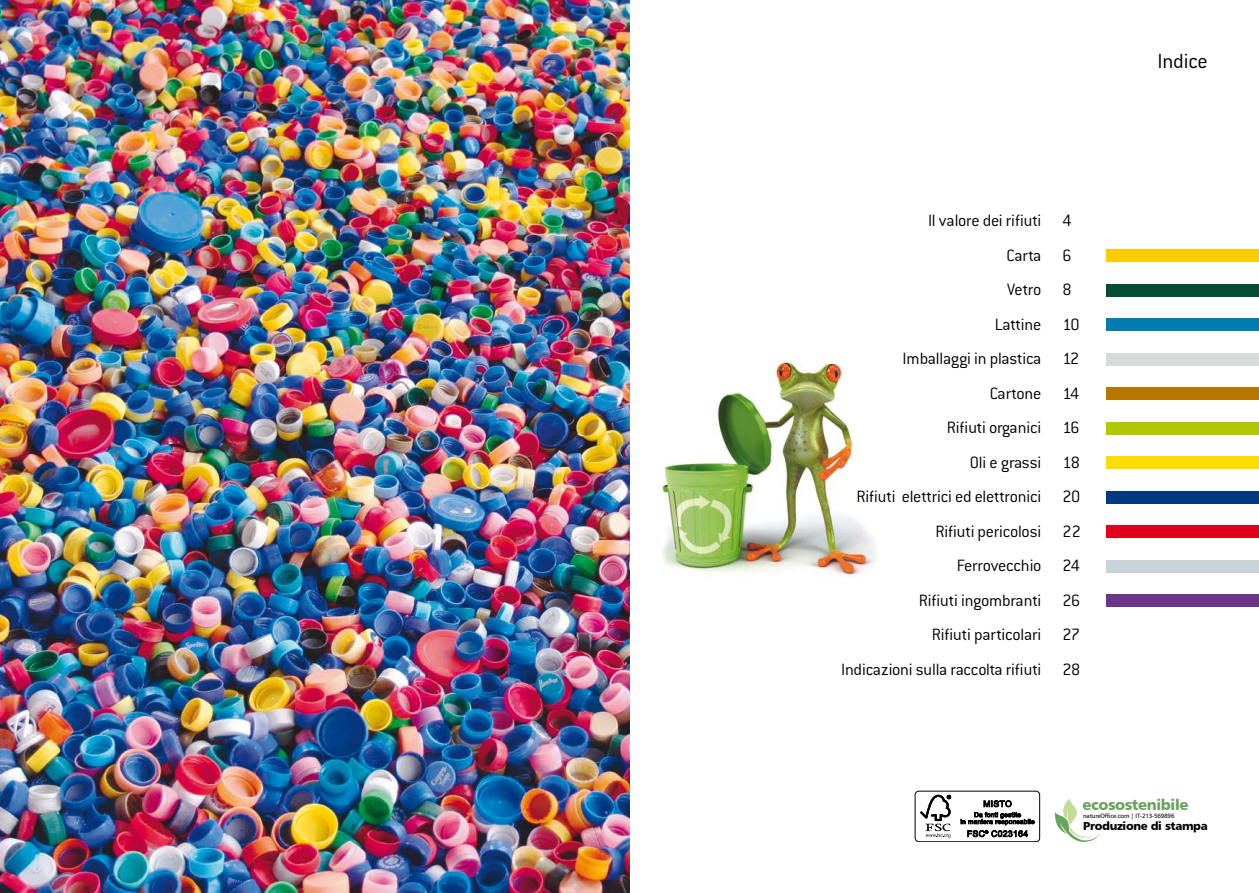
<style>
.page{position:relative;width:1259px;height:893px;background:#fff}
.page>*{position:absolute;margin:0;border:0;box-sizing:border-box;transform-origin:0 0}
.t1{font:300 22.5px "Conduit ITC";letter-spacing:-.01em;color:#000}
.t2{font:300 18px/34.5px "Conduit ITC";letter-spacing:-.015em;color:#000;text-align:right}
.t3{font:300 18px/34.5px "Conduit ITC";letter-spacing:-.06em;color:#000}
.t4{font:15.15px "Humanist 777 BT Black B";letter-spacing:-.025em;color:#6aa35d}
.t5{font:11.55px "Humanist 777 BT Black B";letter-spacing:-.035em;color:#000}
.t6{font:6.15px "Humanist 777 BT Roman B";letter-spacing:-.03em;color:#000}
</style>
<div class="page">
<div style="left:1107px;top:249px;width:152px;height:13px;background:#fecc00"></div>
<div style="left:1107px;top:284px;width:152px;height:13px;background:#004d33"></div>
<div style="left:1107px;top:318px;width:152px;height:13px;background:#007dae"></div>
<div style="left:1107px;top:353px;width:152px;height:13px;background:#d9dadb"></div>
<div style="left:1107px;top:387px;width:152px;height:13px;background:#b67600"></div>
<div style="left:1107px;top:422px;width:152px;height:13px;background:#b1c800"></div>
<div style="left:1107px;top:456px;width:152px;height:13px;background:#fd0"></div>
<div style="left:1107px;top:491px;width:152px;height:13px;background:#003882"></div>
<div style="left:1107px;top:525px;width:152px;height:13px;background:#e2001a"></div>
<div style="left:1107px;top:560px;width:152px;height:13px;background:#c8d3d9"></div>
<div style="left:1107px;top:594px;width:152px;height:13px;background:#6b368a"></div>
<img style="left:0;top:0;width:629px;height:893px">
<div style="left:914px;top:791px;width:126px;height:51px;border:1px solid #000;border-radius:4px"></div>
<svg style="left:920px;top:795px;width:31px;height:43px"></svg>
<svg style="left:960px;top:800px;width:74px;height:37px"></svg>
<svg style="left:1054px;top:798px;width:46px;height:44px"></svg>
<img style="left:661px;top:359px;width:215px;height:216px">
<p class="t1" style="left:1157px;top:49px;width:52px">Indice</p>
<p class="t2" style="left:841px;top:204px;width:202px">Il valore dei rifiuti<br>Carta<br>Vetro<br>Lattine<br>Imballaggi in plastica<br>Cartone<br>Rifiuti organici<br>Oli e grassi<br>Rifiuti elettrici ed elettronici<br>Rifiuti pericolosi<br>Ferrovecchio<br>Rifiuti ingombranti<br>Rifiuti particolari<br>Indicazioni sulla raccolta rifiuti</p>
<p class="t3" style="left:1062px;top:204px;width:20px">4<br>6<br>8<br>10<br>12<br>14<br>16<br>18<br>20<br>22<br>24<br>26<br>27<br>28</p>
<p class="t4" style="left:1082px;top:795px;width:108px">ecosostenibile</p>
<p class="t6" style="left:1083px;top:812px;width:93px">natureOffice.com | IT-213-569896</p>
<p class="t5" style="left:1083px;top:818px;width:126px">Produzione di stampa</p>
</div>
